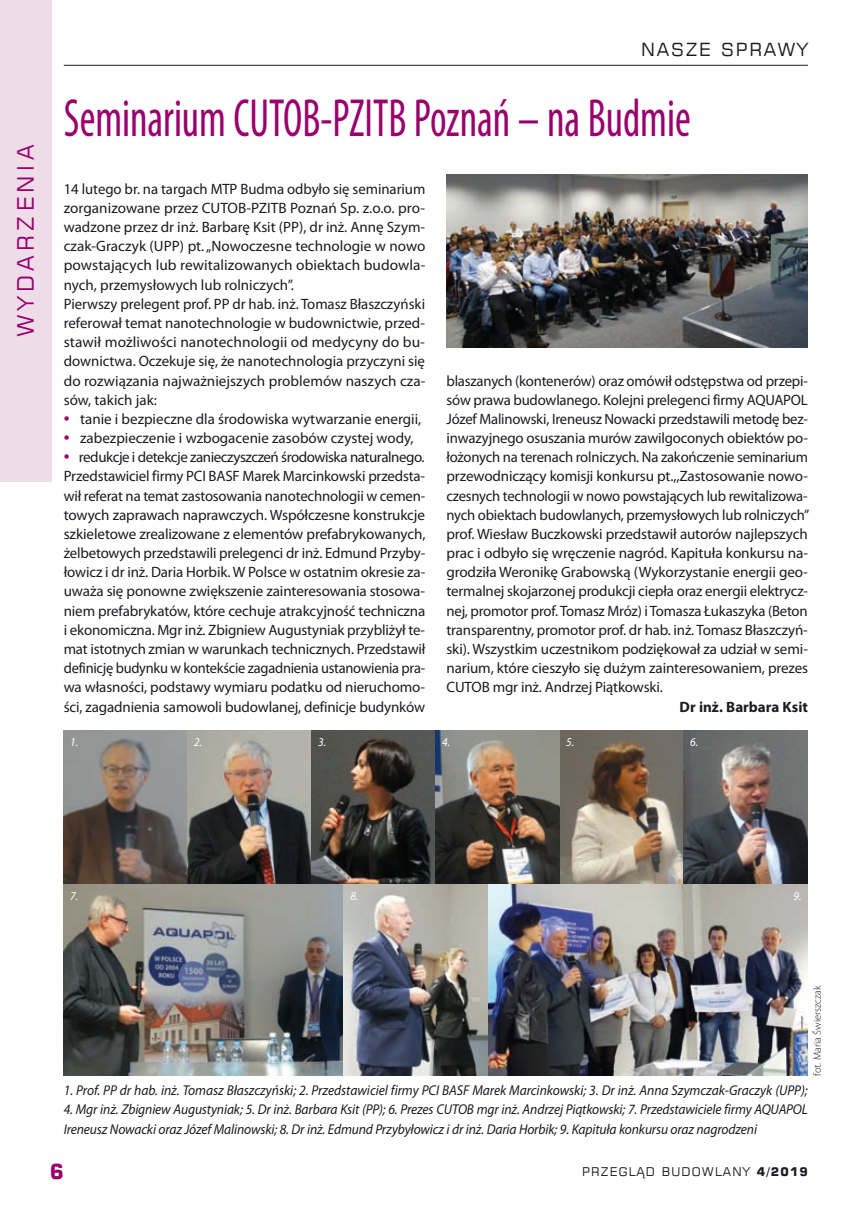
<style>
.page{position:relative;width:859px;height:1212px;background:#fff}
.page>*{position:absolute;margin:0;border:0;box-sizing:border-box;transform-origin:0 0}
.t1{font:condensed 54px "Myriad Pro";color:#9a006d;scale:.8 1}
.t2{font:22.5px "Square 721 EU";color:#9a006d}
.t3{font:700 21px "Square 721 EU";color:#9a006d;scale:.95 1}
.t4{font:18px "Square 721 EU";letter-spacing:.1em;color:#1b1c20}
.t5{font:15px/19.2px "Myriad Pro";letter-spacing:-.01em;color:#1b1c20}
.t6{font:700 15px "Myriad Pro";color:#1b1c20}
.t7{font:italic 14.25px/19.2px "Myriad Pro";letter-spacing:-.01em;color:#1b1c20;scale:.95 1}
.t8{font:12px "Square 721 EU";letter-spacing:.1em;color:#1b1c20}
.t9{font:italic 12px "Myriad Pro";color:#fff;scale:.95 1}
.t10{font:300 10.5px "Myriad Pro";color:#1b1c20}
.s1{font-size:21px;color:#9a006d}
.s2{font-weight:700}
</style>
<div class="page">
<div style="left:0;top:0;width:51px;height:481px;background:#eedde9"></div>
<hr style="left:64px;top:65px;width:744px;height:1px;background:#1b1c20">
<img style="left:64px;top:731px;width:744px;height:345px">
<img style="left:446px;top:175px;width:362px;height:172px">
<h2 class="t2" style="left:11px;top:337px;width:193px;rotate:-90deg">WYDARZEN IA</h2>
<p class="t4" style="left:641px;top:38px;width:58px">NASZE</p>
<p class="t4" style="left:721px;top:38px;width:59px">SPRAWY</p>
<h1 class="t1" style="left:64px;top:86px;width:785px">Seminarium CUTOB-PZITB Poznań – na Budmie</h1>
<p class="t5" style="left:64px;top:179px;width:363px">14 lutego br. na targach MTP Budma odbyło się seminarium zorganizowane przez CUTOB-PZITB Poznań Sp. z.o.o. pro&shy;wadzone przez dr inż. Barbarę Ksit (PP), dr inż. Annę Szym&shy;czak-Graczyk (UPP) pt. „Nowoczesne technologie w nowo powstających lub rewitalizowanych obiektach budowla&shy;nych, przemysłowych lub rolniczych”.<br>Pierwszy prelegent prof. PP dr hab. inż. Tomasz Błaszczyński referował temat nanotechnologie w budownictwie, przed&shy;stawił możliwości nanotechnologii od medycyny do bu&shy;downictwa. Oczekuje się, że nanotechnologia przyczyni się do rozwiązania najważniejszych problemów naszych cza&shy;sów, takich jak:</p>
<p class="t5" style="left:64px;top:409px;width:359px"><span class="s1">•</span> tanie i bezpieczne dla środowiska wytwarzanie energii,</p>
<p class="t5" style="left:64px;top:428px;width:351px"><span class="s1">•</span> zabezpieczenie i wzbogacenie zasobów czystej wody,</p>
<p class="t5" style="left:64px;top:447px;width:363px;text-align:justify"><span class="s1">•</span> redukcje i detekcje zanieczyszczeń środowiska naturalnego.<br>Przedstawiciel firmy PCI BASF Marek Marcinkowski przedsta&shy;wił referat na temat zastosowania nanotechnologii w cemen&shy;towych zaprawach naprawczych. Współczesne konstrukcje szkieletowe zrealizowane z elementów prefabrykowanych, żelbetowych przedstawili prelegenci dr inż. Edmund Przyby&shy;łowicz i dr inż. Daria Horbik. W Polsce w ostatnim okresie za&shy;uważa się ponowne zwiększenie zainteresowania stosowa&shy;niem prefabrykatów, które cechuje atrakcyjność techniczna i ekonomiczna. Mgr inż. Zbigniew Augustyniak przybliżył te&shy;mat istotnych zmian w warunkach technicznych. Przedstawił definicję budynku w kontekście zagadnienia ustanowienia pra&shy;wa własności, podstawy wymiaru podatku od nieruchomo&shy;ści, zagadnienia samowoli budowlanej, definicje budynków</p>
<p class="t5" style="left:446px;top:371px;width:364px">blaszanych (kontenerów) oraz omówił odstępstwa od przepi&shy;sów prawa budowlanego. Kolejni prelegenci firmy AQUAPOL Józef Malinowski, Ireneusz Nowacki przedstawili metodę bez&shy;inwazyjnego osuszania murów zawilgoconych obiektów po&shy;łożonych na terenach rolniczych. Na zakończenie seminarium przewodniczący komisji konkursu pt.,,Zastosowanie nowo&shy;czesnych technologii w nowo powstających lub rewitalizowa&shy;nych obiektach budowlanych, przemysłowych lub rolniczych” prof. Wiesław Buczkowski przedstawił autorów najlepszych prac i odbyło się wręczenie nagród. Kapituła konkursu na&shy;grodziła Weronikę Grabowską (Wykorzystanie energii geo&shy;termalnej skojarzonej produkcji ciepła oraz energii elektrycz&shy;nej, promotor prof. Tomasz Mróz) i Tomasza Łukaszyka (Beton transparentny, promotor prof. dr hab. inż. Tomasz Błaszczyń&shy;ski). Wszystkim uczestnikom podziękował za udział w semi&shy;narium, które cieszyło się dużym zainteresowaniem, prezes CUTOB mgr inż. Andrzej Piątkowski.</p>
<p class="t6" style="left:679px;top:697px;width:130px">Dr inż. Barbara Ksit</p>
<p class="t9" style="left:70px;top:735px;width:10px">1.</p>
<p class="t9" style="left:194px;top:735px;width:10px">2.</p>
<p class="t9" style="left:318px;top:735px;width:10px">3.</p>
<p class="t9" style="left:442px;top:735px;width:10px">4.</p>
<p class="t9" style="left:566px;top:735px;width:10px">5.</p>
<p class="t9" style="left:690px;top:735px;width:10px">6.</p>
<p class="t9" style="left:70px;top:888px;width:10px">7.</p>
<p class="t9" style="left:350px;top:888px;width:10px">8.</p>
<p class="t9" style="left:793px;top:888px;width:10px">9.</p>
<p class="t10" style="left:811px;top:1076px;width:92px;rotate:-90deg">fot. Maria Świerszczak</p>
<p class="t7" style="left:64px;top:1080px;width:784px">1. Prof. PP dr hab. inż. Tomasz Błaszczyński; 2. Przedstawiciel firmy PCI BASF Marek Marcinkowski; 3. Dr inż. Anna Szymczak-Graczyk (UPP);</p>
<p class="t7" style="left:64px;top:1100px;width:785px">4. Mgr inż. Zbigniew Augustyniak; 5. Dr inż. Barbara Ksit (PP); 6. Prezes CUTOB mgr inż. Andrzej Piątkowski; 7. Przedstawiciele firmy AQUAPOL<br>Ireneusz Nowacki oraz Józef Malinowski; 8. Dr inż. Edmund Przybyłowicz i dr inż. Daria Horbik; 9. Kapituła konkursu oraz nagrodzeni</p>
<h3 class="t3" style="left:50px;top:1158px;width:16px">6</h3>
<p class="t8" style="left:582px;top:1164px;width:227px">PRZEGLĄD BUDOWLANY <span class="s2">4/2019</span></p>
</div>
